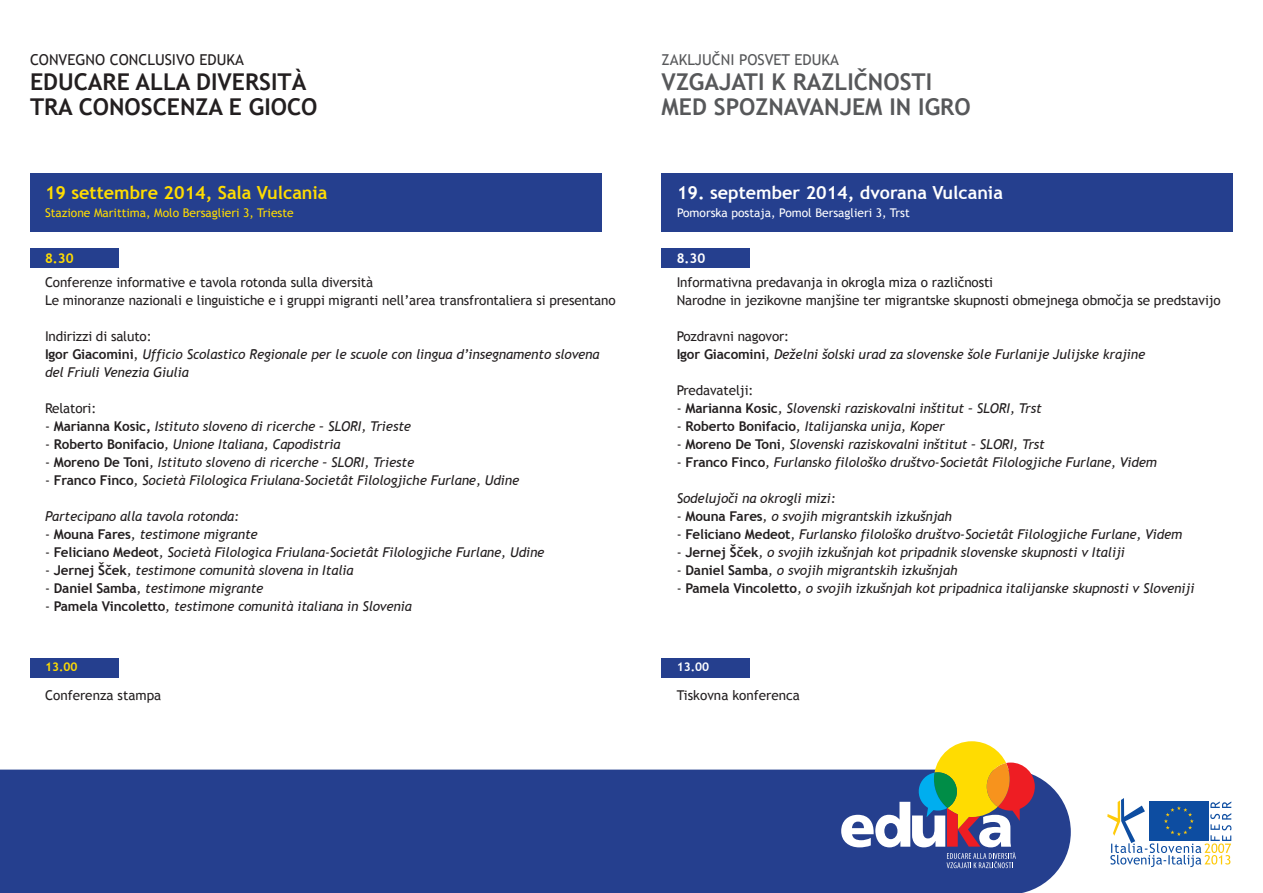
<style>
.page{position:relative;width:1263px;height:893px;background:#fff}
.page>*{position:absolute;margin:0;border:0;box-sizing:border-box;transform-origin:0 0}
.t1{font:700 23.1px/24.8px "Trebuchet MS";color:#57585a}
.t2{font:700 23.1px/24.8px "Trebuchet MS";color:#231f20}
.t3{font:700 18px "Trebuchet MS";color:#fff}
.t4{font:700 18px "Trebuchet MS";color:#ffdc01}
.t5{font:15px "Trebuchet MS";color:#231f20}
.t6{font:15px "Trebuchet MS";color:#57585a}
.t7{font:italic 13.5px/18px "Trebuchet MS";letter-spacing:-.01em;color:#231f20}
.t8{font:13.5px/18px "Trebuchet MS";letter-spacing:-.01em;color:#231f20}
.t9{font:700 13.5px "Trebuchet MS";color:#ffdc01}
.t10{font:700 13.5px "Trebuchet MS";color:#fff}
.t11{font:12px "Trebuchet MS";color:#ffdc01}
.t12{font:12px "Trebuchet MS";color:#fff}
.t13{font:700 12px "Trebuchet MS";color:#ffdc01}
.t14{font:700 12px "Trebuchet MS";color:#fff}
.s1{font-style:normal}
.s2{font-weight:700;font-style:normal}
</style>
<div class="page">
<div style="left:0;top:770px;width:841px;height:123px;background:#253f8e"></div>
<svg style="left:1107px;top:798px;width:124px;height:69px"></svg>
<svg style="left:841px;top:741px;width:230px;height:152px"></svg>
<div style="left:30px;top:173px;width:571px;height:59px;background:#253f8e"></div>
<div style="left:661px;top:173px;width:572px;height:59px;background:#253f8e"></div>
<div style="left:30px;top:248px;width:88px;height:20px;background:#253f8e"></div>
<div style="left:30px;top:658px;width:88px;height:20px;background:#253f8e"></div>
<div style="left:662px;top:248px;width:88px;height:20px;background:#253f8e"></div>
<div style="left:662px;top:658px;width:88px;height:20px;background:#253f8e"></div>
<p class="t5" style="left:30px;top:51px;width:216px">CONVEGNO CONCLUSIVO EDUKA</p>
<h1 class="t2" style="left:30px;top:69px;width:289px">EDUCARE ALLA DIVERSITÀ<br>TRA CONOSCENZA E GIOCO</h1>
<h2 class="t4" style="left:45px;top:181px;width:284px">19 settembre 2014, Sala Vulcania</h2>
<p class="t11" style="left:45px;top:206px;width:250px">Stazione Marittima, Molo Bersaglieri 3, Trieste</p>
<p class="t9" style="left:45px;top:250px;width:30px">8.30</p>
<p class="t8" style="left:45px;top:274px;width:572px">Conferenze informative e tavola rotonda sulla diversità<br>Le minoranze nazionali e linguistiche e i gruppi migranti nell’area transfrontaliera si presentano</p>
<p class="t7" style="left:45px;top:328px;width:556px"><span class="s1">Indirizzi di saluto:<br></span><span class="s2">Igor Giacomini</span><span class="s1">,</span> Ufficio Scolastico Regionale per le scuole con lingua d’insegnamento slovena del Friuli Venezia Giulia</p>
<p class="t8" style="left:45px;top:400px;width:53px">Relatori:</p>
<p class="t7" style="left:45px;top:418px;width:368px"><span class="s1">-</span> <span class="s2">Marianna Kosic,</span> Istituto sloveno di ricerche – SLORI, Trieste</p>
<p class="t7" style="left:45px;top:436px;width:297px"><span class="s1">-</span> <span class="s2">Roberto Bonifacio</span>, Unione Italiana, Capodistria</p>
<p class="t7" style="left:45px;top:454px;width:371px"><span class="s1">-</span> <span class="s2">Moreno De Toni</span>, Istituto sloveno di ricerche – SLORI, Trieste</p>
<p class="t7" style="left:45px;top:472px;width:476px"><span class="s1">-</span> <span class="s2">Franco Finco</span>, Società Filologica Friulana-Societât Filologjiche Furlane, Udine</p>
<p class="t7" style="left:45px;top:508px;width:196px">Partecipano alla tavola rotonda:</p>
<p class="t7" style="left:45px;top:526px;width:214px"><span class="s1">-</span> <span class="s2">Mouna Fares</span>, testimone migrante</p>
<p class="t7" style="left:45px;top:544px;width:501px"><span class="s1">-</span> <span class="s2">Feliciano Medeot</span>, Società Filologica Friulana-Societât Filologjiche Furlane, Udine</p>
<p class="t7" style="left:45px;top:562px;width:310px"><span class="s1">-</span> <span class="s2">Jernej Šček</span>, testimone comunità slovena in Italia</p>
<p class="t7" style="left:45px;top:580px;width:220px"><span class="s1">-</span> <span class="s2">Daniel Samba</span>, testimone migrante</p>
<p class="t7" style="left:45px;top:598px;width:368px"><span class="s1">-</span> <span class="s2">Pamela Vincoletto</span>, testimone comunità italiana in Slovenia</p>
<p class="t13" style="left:45px;top:659px;width:34px">13.00</p>
<p class="t8" style="left:45px;top:686px;width:118px">Conferenza stampa</p>
<p class="t6" style="left:662px;top:51px;width:179px">ZAKLJUČNI POSVET EDUKA</p>
<h1 class="t1" style="left:662px;top:69px;width:311px">VZGAJATI K RAZLIČNOSTI<br>MED SPOZNAVANJEM IN IGRO</h1>
<h2 class="t3" style="left:677px;top:181px;width:327px">19. september 2014, dvorana Vulcania</h2>
<p class="t12" style="left:677px;top:206px;width:234px">Pomorska postaja, Pomol Bersaglieri 3, Trst</p>
<p class="t10" style="left:677px;top:250px;width:30px">8.30</p>
<p class="t8" style="left:677px;top:274px;width:546px">Informativna predavanja in okrogla miza o različnosti<br>Narodne in jezikovne manjšine ter migrantske skupnosti obmejnega območja se predstavijo</p>
<p class="t7" style="left:677px;top:328px;width:470px"><span class="s1">Pozdravni nagovor:<br></span><span class="s2">Igor Giacomini</span><span class="s1">,</span> Deželni šolski urad za slovenske šole Furlanije Julijske krajine</p>
<p class="t8" style="left:677px;top:382px;width:78px">Predavatelji:</p>
<p class="t7" style="left:677px;top:400px;width:366px"><span class="s1">-</span> <span class="s2">Marianna Kosic</span>, Slovenski raziskovalni inštitut – SLORI, Trst</p>
<p class="t7" style="left:677px;top:418px;width:270px"><span class="s1">-</span> <span class="s2">Roberto Bonifacio</span>, Italijanska unija, Koper</p>
<p class="t7" style="left:677px;top:436px;width:370px"><span class="s1">-</span> <span class="s2">Moreno De Toni</span>, Slovenski raziskovalni inštitut – SLORI, Trst</p>
<p class="t7" style="left:677px;top:454px;width:482px"><span class="s1">-</span> <span class="s2">Franco Finco</span>, Furlansko filološko društvo-Societât Filologjiche Furlane, Videm</p>
<p class="t7" style="left:677px;top:490px;width:161px">Sodelujoči na okrogli mizi:</p>
<p class="t7" style="left:677px;top:508px;width:277px"><span class="s1">-</span> <span class="s2">Mouna Fares</span>, o svojih migrantskih izkušnjah</p>
<p class="t7" style="left:677px;top:526px;width:507px"><span class="s1">-</span> <span class="s2">Feliciano Medeot</span>, Furlansko filološko društvo-Societât Filologjiche Furlane, Videm</p>
<p class="t7" style="left:677px;top:544px;width:450px"><span class="s1">-</span> <span class="s2">Jernej Šček</span>, o svojih izkušnjah kot pripadnik slovenske skupnosti v Italiji</p>
<p class="t7" style="left:677px;top:562px;width:282px"><span class="s1">-</span> <span class="s2">Daniel Samba</span>, o svojih migrantskih izkušnjah</p>
<p class="t7" style="left:677px;top:580px;width:519px"><span class="s1">-</span> <span class="s2">Pamela Vincoletto</span>, o svojih izkušnjah kot pripadnica italijanske skupnosti v Sloveniji</p>
<p class="t14" style="left:677px;top:659px;width:34px">13.00</p>
<p class="t8" style="left:677px;top:686px;width:125px">Tiskovna konferenca</p>
</div>
